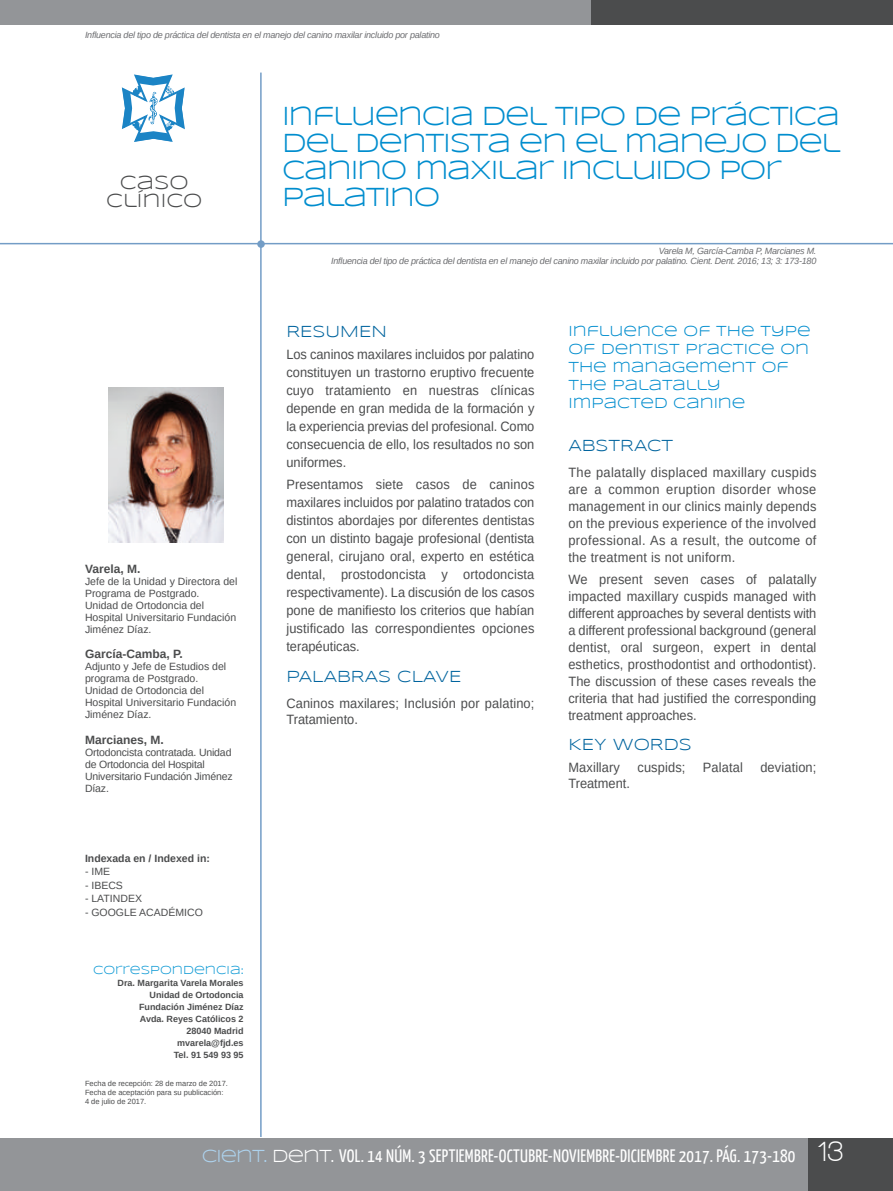
<style>
.page{position:relative;width:893px;height:1191px;background:#fff}
.page>*{position:absolute;margin:0;border:0;box-sizing:border-box;transform-origin:0 0}
.t1{font:27px/27px "Syncopate";letter-spacing:-.05em;color:#008dce}
.t2{font:19.5px/18px "Syncopate";color:#4b4c4d;text-align:center}
.t3{font:18px "Yanone Kaffeesatz";letter-spacing:.015em;color:#fff}
.t4{font:16.5px "Syncopate";color:#00649e}
.t5{font:15px/18px "Syncopate";color:#008dce}
.t6{font:13.5px/18px "Arimo";letter-spacing:.01em;color:#4b4c4d;text-align:justify;scale:.95 1}
.t7{font:700 12px "Arimo";color:#4b4c4d}
.t8{font:12px "Syncopate";color:#0a98d4}
.t9{font:10.5px/12px "Arimo";color:#4b4c4d}
.t10{font:700 10.5px "Arimo";color:#4b4c4d}
.t11{font:italic 9px/10.5px "Arimo";letter-spacing:-.025em;color:#6c6d70;text-align:right}
.t12{font:700 9px/12px "Arimo";color:#4b4c4d;text-align:right}
.t13{font:7.5px/9px "Arimo";color:#4b4c4d}
.s1{font-family:"Syncopate";color:#add2ed}
.s2{font-family:"Syncopate"}
.s3{font-family:"Walkway";font-weight:700;font-size:30px}
</style>
<div class="page">
<div style="left:0;top:0;width:599px;height:25px;background:#939598"></div>
<div style="left:591px;top:0;width:302px;height:25px;background:#4b4c4d"></div>
<svg style="left:122px;top:74px;width:63px;height:68px"></svg>
<hr style="left:0;top:243px;width:893px;height:1px;background:#739dc6">
<hr style="left:260px;top:73px;width:2px;height:1064px;background:#739dc6">
<div style="left:257px;top:240px;width:8px;height:8px;background:#739dc6;border-radius:50%"></div>
<img style="left:108px;top:387px;width:115px;height:155px">
<div style="left:0;top:1138px;width:893px;height:53px;background:#939598"></div>
<div style="left:808px;top:1138px;width:85px;height:53px;background:#4b4c4d"></div>
<p class="t11" style="left:85px;top:30px;width:356px">influencia del tipo de práctica del dentista en el manejo del canino maxilar incluido por palatino</p>
<h2 class="t2" style="left:106px;top:174px;width:98px">CASO<br>CLÍNICO</h2>
<p class="t7" style="left:85px;top:561px;width:57px">Varela, M.</p>
<p class="t9" style="left:85px;top:575px;width:154px">Jefe de la unidad y Directora del<br>Programa de Postgrado.<br>unidad de Ortodoncia del hospital universitario Fundación<br>Jiménez Díaz.</p>
<p class="t7" style="left:85px;top:647px;width:99px">García-Camba, P.</p>
<p class="t9" style="left:85px;top:660px;width:153px">Adjunto y Jefe de Estudios del programa de Postgrado.<br>unidad de Ortodoncia del hospital universitario Fundación<br>Jiménez Díaz.</p>
<p class="t7" style="left:85px;top:732px;width:80px">Marcianes, M.</p>
<p class="t9" style="left:85px;top:746px;width:149px">Ortodoncista contratada. unidad de Ortodoncia del hospital universitario Fundación Jiménez<br>Díaz.</p>
<p class="t10" style="left:85px;top:852px;width:126px">Indexada en / Indexed in:</p>
<p class="t9" style="left:85px;top:865px;width:27px">- IME</p>
<p class="t9" style="left:85px;top:879px;width:39px">- IBECS</p>
<p class="t9" style="left:85px;top:892px;width:58px">- LATINDEX</p>
<p class="t9" style="left:85px;top:906px;width:119px">- GOOGLE ACADÉMICO</p>
<h1 class="t1" style="left:282px;top:104px;width:560px">INFLUENCIA DEL TIPO DE PRÁCTICA<br>DEL DENTISTA EN EL MANEJO DEL<br>CANINO MAXILAR INCLUIDO POR<br>PALATINO</h1>
<p class="t11" style="left:331px;top:246px;width:487px">Varela M, García-camba P, Marcianes M.<br>influencia del tipo de práctica del dentista en el manejo del canino maxilar incluido por palatino. cient. dent. 2016; 13; 3: 173-180</p>
<p class="t4" style="left:286px;top:324px;width:102px">RESUMEN</p>
<p class="t6" style="left:286px;top:345px;width:263px">Los caninos maxilares incluidos por palatino constituyen un trastorno eruptivo frecuente cuyo tratamiento en nuestras clínicas depende en gran medida de la formación y la experiencia previas del profesional. Como consecuencia de ello, los resultados no son uniformes.</p>
<p class="t6" style="left:286px;top:475px;width:263px">Presentamos siete casos de caninos maxilares incluidos por palatino tratados con distintos abordajes por diferentes dentistas con un distinto bagaje profesional (dentista general, cirujano oral, experto en estética dental, prostodoncista y ortodoncista respectivamente). La discusión de los casos pone de manifiesto los criterios que habían justificado las correspondientes opciones terapéuticas.</p>
<p class="t4" style="left:286px;top:669px;width:177px">PALABRAS CLAVE</p>
<p class="t6" style="left:286px;top:695px;width:263px;line-height:16.2px">Caninos maxilares; Inclusión por palatino;<br>Tratamiento.</p>
<p class="t5" style="left:568px;top:322px;width:244px">INFLUENCE OF THE TYPE<br>OF DENTIST PRACTICE ON<br>THE MANAGEMENT OF<br>THE PALATALLY<br>IMPACTED CANINE</p>
<p class="t4" style="left:568px;top:438px;width:106px">ABSTRACT</p>
<p class="t6" style="left:568px;top:463px;width:263px;line-height:17.1px">The palatally displaced maxillary cuspids are a common eruption disorder whose management in our clinics mainly depends on the previous experience of the involved professional. As a result, the outcome of the treatment is not uniform.</p>
<p class="t6" style="left:568px;top:570px;width:263px;line-height:17.1px">We present seven cases of palatally impacted maxillary cuspids managed with different approaches by several dentists with a different professional background (general dentist, oral surgeon, expert in dental esthetics, prosthodontist and orthodontist).<br>The discussion of these cases reveals the criteria that had justified the corresponding treatment approaches.</p>
<p class="t4" style="left:568px;top:737px;width:125px">KEY WORDS</p>
<p class="t6" style="left:568px;top:758px;width:56px">Maxillary</p>
<p class="t6" style="left:637px;top:758px;width:52px">cuspids;</p>
<p class="t6" style="left:703px;top:758px;width:44px">Palatal</p>
<p class="t6" style="left:760px;top:758px;width:61px">deviation;</p>
<p class="t6" style="left:568px;top:774px;width:66px">Treatment.</p>
<p class="t8" style="left:93px;top:965px;width:152px">CORRESPONDENCIA:</p>
<p class="t12" style="left:118px;top:977px;width:128px">Dra. Margarita Varela Morales<br>Unidad de Ortodoncia<br>Fundación Jiménez Díaz<br>Avda. Reyes Católicos 2<br>28040 Madrid<br>mvarela@fjd.es<br>Tel. 91 549 93 95</p>
<p class="t13" style="left:85px;top:1079px;width:145px">Fecha de recepción: 28 de marzo de 2017.<br>Fecha de aceptación para su publicación:<br>4 de julio de 2017.</p>
<h3 class="t3" style="left:202px;top:1144px;width:643px"><span class="s1">CIENT.</span> <span class="s2">DENT.</span> VOL. 14 NÚM. 3 SEPTIEMBRE-OCTUBRE-NOVIEMBRE-DICIEMBRE 2017. PÁG. 173-180 <span class="s3">13</span></h3>
</div>
